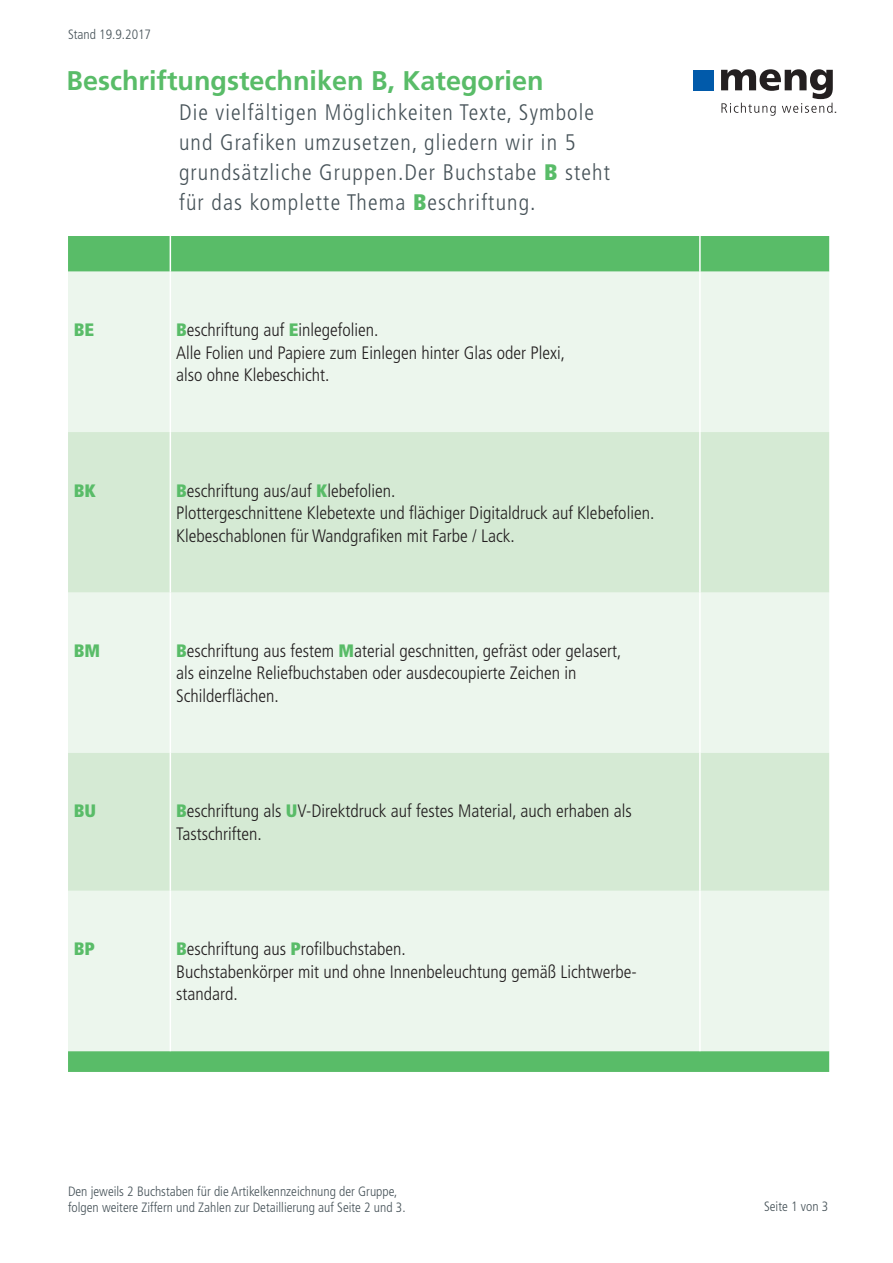
<style>
.page{position:relative;width:893px;height:1263px;background:#fff}
.page>*{position:absolute;margin:0;border:0;box-sizing:border-box;transform-origin:0 0}
.t1{font:700 27px "Frutiger LT Std";color:#59bc68}
.t2{font:300 condensed 22.5px/30px "Frutiger LT Std";letter-spacing:.05em;color:#475359}
.t3{font:300 condensed 18px/22.5px "Frutiger LT Std";color:#231f20}
.t4{font:900 condensed 18px "Frutiger LT Pro";color:#59bc68}
.t5{font:300 condensed 13.5px/16.5px "Frutiger LT Std";color:#475359}
.t6{font:300 condensed 13.35px "Frutiger LT Pro";color:#231f20;scale:1.12 1}
.s1{font-family:"Frutiger LT Pro";font-weight:900;color:#59bc68}
</style>
<div class="page">
<div style="left:693px;top:70px;width:21px;height:20px;background:#015aaa"></div>
<svg style="left:721px;top:69px;width:112px;height:47px"></svg>
<div style="left:68px;top:236px;width:761px;height:836px;background:#59bc68"></div>
<div style="left:68px;top:272px;width:761px;height:779px;background:#ecf6ed"></div>
<svg style="left:68px;top:432px;width:761px;height:459px;background:#ddeedc"></svg>
<hr style="left:170px;top:236px;width:1px;height:36px;background:#fff">
<hr style="left:170px;top:272px;width:1px;height:160px;background:#fff">
<hr style="left:170px;top:432px;width:1px;height:160px;background:#fff">
<hr style="left:170px;top:592px;width:1px;height:161px;background:#fff">
<hr style="left:170px;top:753px;width:1px;height:138px;background:#fff">
<hr style="left:170px;top:891px;width:1px;height:160px;background:#fff">
<hr style="left:699px;top:236px;width:2px;height:36px;background:#fff">
<hr style="left:699px;top:272px;width:2px;height:160px;background:#fff">
<hr style="left:699px;top:432px;width:2px;height:160px;background:#fff">
<hr style="left:699px;top:592px;width:2px;height:161px;background:#fff">
<hr style="left:699px;top:753px;width:2px;height:138px;background:#fff">
<hr style="left:699px;top:891px;width:2px;height:160px;background:#fff">
<p class="t5" style="left:68px;top:26px;width:85px">Stand 19.9.2017</p>
<h1 class="t1" style="left:67px;top:65px;width:479px">Beschriftungstechniken B, Kategorien</h1>
<p class="t2" style="left:179px;top:98px;width:432px">Die vielfältigen Möglichkeiten Texte, Symbole und Grafiken umzusetzen, gliedern wir in 5 grundsätzliche Gruppen.Der Buchstabe <span class="s1">B</span> steht für das komplette Thema <span class="s1">B</span>eschriftung.</p>
<p class="t6" style="left:834px;top:100px;width:5px">.</p>
<p class="t4" style="left:74px;top:319px;width:22px">BE</p>
<p class="t3" style="left:176px;top:319px;width:390px"><span class="s1">B</span>eschriftung auf <span class="s1">E</span>inlegefolien.<br>Alle Folien und Papiere zum Einlegen hinter Glas oder Plexi, also ohne Klebeschicht.</p>
<p class="t4" style="left:74px;top:479px;width:24px">BK</p>
<p class="t3" style="left:176px;top:479px;width:480px"><span class="s1">B</span>eschriftung aus/auf <span class="s1">K</span>lebefolien.<br>Plottergeschnittene Klebetexte und flächiger Digitaldruck auf Klebefolien.<br>Klebeschablonen für Wandgrafiken mit Farbe / Lack.</p>
<p class="t4" style="left:74px;top:640px;width:28px">BM</p>
<p class="t3" style="left:176px;top:640px;width:447px"><span class="s1">B</span>eschriftung aus festem <span class="s1">M</span>aterial geschnitten, gefräst oder gelasert, als einzelne Reliefbuchstaben oder ausdecoupierte Zeichen in<br>Schilderflächen.</p>
<p class="t4" style="left:74px;top:800px;width:24px">BU</p>
<p class="t3" style="left:176px;top:800px;width:457px"><span class="s1">B</span>eschriftung als <span class="s1">U</span>V-Direktdruck auf festes Material, auch erhaben als<br>Tastschriften.</p>
<p class="t4" style="left:74px;top:938px;width:23px">BP</p>
<p class="t3" style="left:176px;top:938px;width:462px"><span class="s1">B</span>eschriftung aus <span class="s1">P</span>rofilbuchstaben.<br>Buchstabenkörper mit und ohne Innenbeleuchtung gemäß Lichtwerbe&shy;standard.</p>
<p class="t5" style="left:68px;top:1183px;width:339px">Den jeweils 2 Buchstaben für die Artikelkennzeichnung der Gruppe, folgen weitere Ziffern und Zahlen zur Detaillierung auf Seite 2 und 3.</p>
<p class="t5" style="left:764px;top:1199px;width:66px">Seite 1 von 3</p>
</div>
